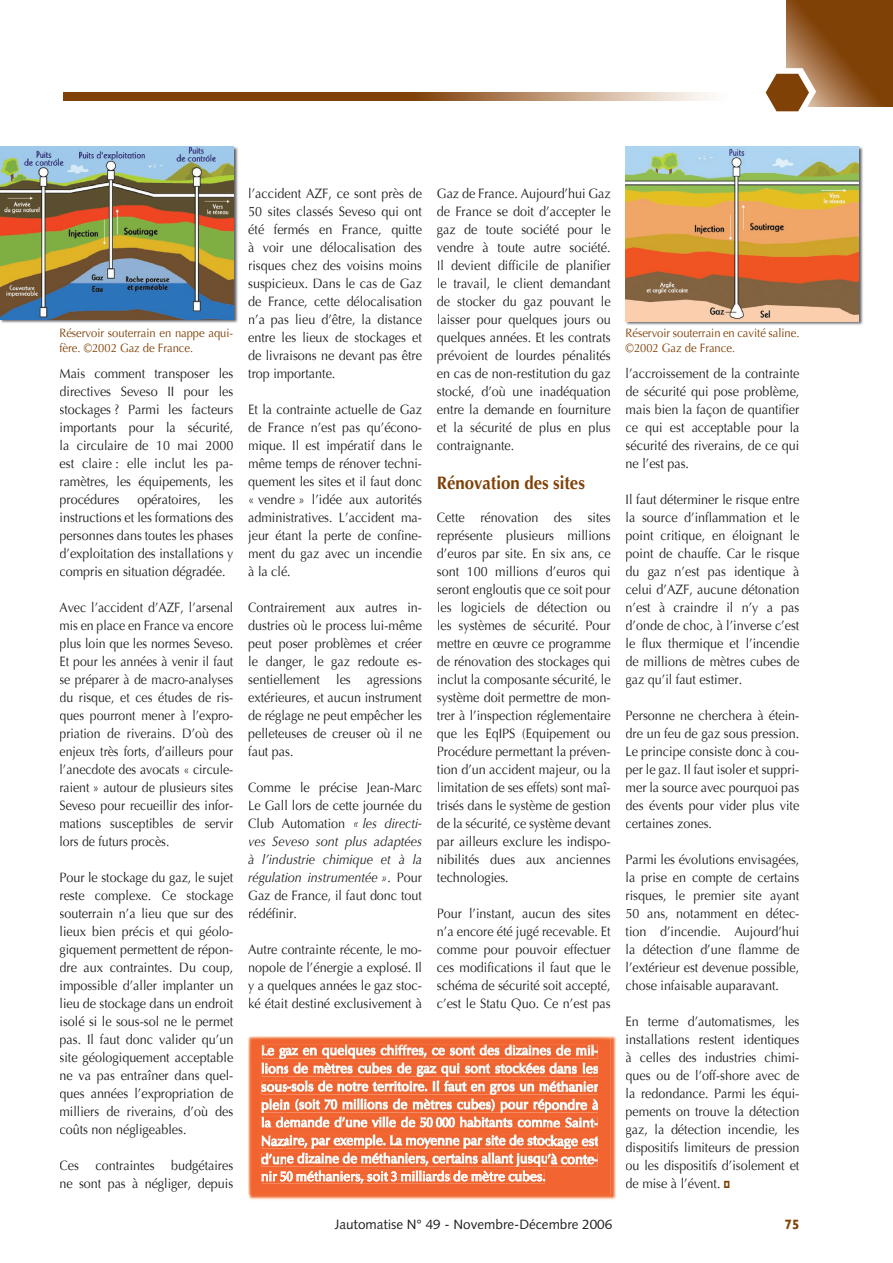
<style>
.page{position:relative;width:893px;height:1263px;background:#fff}
.page>*{position:absolute;margin:0;border:0;box-sizing:border-box;transform-origin:0 0}
.t1{font:700 18px "Optima";color:#7f4106;scale:.93 1}
.t2{font:13.5px/18px "Optima";color:#231f20;text-align:justify;scale:.93 1}
.t3{font:13.5px/18px "Optima";color:#231f20;text-align:justify;scale:.91 1}
.t4{font:13.5px "Syntax";color:#231f20}
.t5{font:700 13.5px "Gill Sans";color:#7f4106}
.t6{font:12px/14.4px "Optima";color:#7f4106;scale:.93 1}
.s1{font-style:italic}
</style>
<div class="page">
<svg style="left:64px;top:92px;width:644px;height:9px;background:#9d6c3e"></svg>
<svg style="left:787px;top:0;width:106px;height:106px;background:#8b511c"></svg>
<img style="left:248px;top:1036px;width:368px;height:164px">
<img style="left:248px;top:1036px;width:363px;height:159px">
<img style="left:262px;top:1170px;width:283px;height:14px">
<img style="left:542px;top:1171px;width:3px;height:4px">
<img style="left:277px;top:1171px;width:265px;height:7px">
<img style="left:437px;top:1171px;width:93px;height:3px">
<img style="left:296px;top:1174px;width:246px;height:4px">
<img style="left:263px;top:1178px;width:282px;height:5px">
<img style="left:0;top:146px;width:238px;height:177px">
<img style="left:0;top:147px;width:233px;height:172px">
<img style="left:625px;top:146px;width:238px;height:179px">
<img style="left:626px;top:147px;width:233px;height:174px">
<img style="left:262px;top:1044px;width:336px;height:33px">
<svg style="left:786px;top:67px;width:30px;height:40px"></svg>
<p class="t6" style="left:60px;top:326px;width:188px">Réservoir souterrain en nappe aqui&shy;fère. ©2002 Gaz de France.</p>
<p class="t2" style="left:60px;top:365px;width:188px">Mais comment transposer les directives Seveso II pour les stockages ? Parmi les facteurs importants pour la sécurité, la circulaire de 10 mai 2000 est claire : elle inclut les pa&shy;ramètres, les équipements, les procédures</p>
<p class="t2" style="left:60px;top:491px;width:188px;text-indent:159px">les instructions et les formations des personnes dans toutes les phases d’exploitation des installations y compris en situation dégradée.</p>
<p class="t3" style="left:60px;top:599px;width:192px">Avec l’accident d’AZF, l’arsenal mis en place en France va encore plus loin que les normes Seveso.<br>Et pour les années à venir il faut se préparer à de macro-analyses du risque, et ces études de ris&shy;ques pourront mener à l’expro&shy;priation de riverains. D’où des enjeux très forts, d’ailleurs pour l’anecdote des avocats « circule&shy;raient » autour de plusieurs sites Seveso pour recueillir des infor&shy;mations susceptibles de servir lors de futurs procès.</p>
<p class="t2" style="left:60px;top:869px;width:188px">Pour le stockage du gaz, le sujet reste complexe. Ce stockage souterrain n’a lieu que sur des lieux bien précis et qui géolo&shy;giquement permettent de répon&shy;dre aux contraintes. Du coup, impossible d’aller implanter un lieu de stockage dans un endroit isolé si le sous-sol ne le permet pas. Il faut donc valider qu’un site géologiquement acceptable ne va pas entraîner dans quel&shy;ques années l’expropriation de milliers de riverains, d’où des coûts non négligeables.</p>
<p class="t2" style="left:60px;top:1157px;width:188px">Ces contraintes budgétaires ne sont pas à négliger, depuis</p>
<p class="t2" style="left:137px;top:491px;width:70px">opératoires,</p>
<p class="t2" style="left:248px;top:185px;width:188px">l’accident AZF, ce sont près de 50 sites classés Seveso qui ont été fermés en France, quitte à voir une délocalisation des risques chez des voisins moins suspicieux. Dans le cas de Gaz de France, cette délocalisation n’a pas lieu d’être, la distance entre les lieux de stockages et de livraisons ne devant pas être trop importante.</p>
<p class="t2" style="left:248px;top:401px;width:188px">Et la contrainte actuelle de Gaz de France n’est pas qu’écono&shy;mique. Il est impératif dans le même temps de rénover techni&shy;quement les sites et il faut donc « vendre » l’idée aux autorités administratives. L’accident ma&shy;jeur étant la perte de confine&shy;ment du gaz avec un incendie à la clé.</p>
<p class="t2" style="left:248px;top:599px;width:188px">Contrairement aux autres in&shy;dustries où le process lui-même peut poser problèmes et créer le danger, le gaz redoute es&shy;sentiellement les agressions extérieures, et aucun instrument de réglage ne peut empêcher les pelleteuses de creuser où il ne faut pas.</p>
<p class="t2" style="left:248px;top:779px;width:188px">Comme le précise Jean-Marc Le Gall lors de cette journée du Club Automation <span class="s1">« les directi&shy;ves Seveso sont plus adaptées à l’industrie chimique et à la régulation instrumentée »</span>. Pour Gaz de France, il faut donc tout rédéfinir.</p>
<p class="t2" style="left:248px;top:941px;width:188px">Autre contrainte récente, le mo&shy;nopole de l’énergie a explosé. Il y a quelques années le gaz stoc&shy;ké était destiné exclusivement à</p>
<p class="t2" style="left:437px;top:185px;width:188px">Gaz de France. Aujourd’hui Gaz de France se doit d’accepter le gaz de toute société pour le vendre à toute autre société.<br>Il devient difficile de planifier le travail, le client demandant de stocker du gaz pouvant le laisser pour quelques jours ou quelques années. Et les contrats prévoient de lourdes pénalités en cas de non-restitution du gaz stocké, d’où une inadéquation entre la demande en fourniture et la sécurité de plus en plus contraignante.</p>
<h1 class="t1" style="left:437px;top:472px;width:161px">Rénovation des sites</h1>
<p class="t2" style="left:437px;top:509px;width:188px">Cette rénovation des sites représente plusieurs millions d’euros par site. En six ans, ce sont 100 millions d’euros qui seront engloutis que ce soit pour les logiciels de détection ou les systèmes de sécurité. Pour mettre en œuvre ce programme de rénovation des stockages qui inclut la composante sécurité, le système doit permettre de mon&shy;trer à l’inspection réglementaire que les EqIPS (Equipement ou Procédure permettant la préven&shy;tion d’un accident majeur, ou la limitation de ses effets) sont maî&shy;trisés dans le système de gestion de la sécurité, ce système devant par ailleurs exclure les indispo&shy;nibilités dues aux anciennes technologies.</p>
<p class="t2" style="left:437px;top:905px;width:188px">Pour l’instant, aucun des sites n’a encore été jugé recevable. Et comme pour pouvoir effectuer ces modifications il faut que le schéma de sécurité soit accepté, c’est le Statu Quo. Ce n’est pas</p>
<p class="t6" style="left:626px;top:326px;width:188px">Réservoir souterrain en cavité saline. ©2002 Gaz de France.</p>
<p class="t2" style="left:626px;top:365px;width:188px">l’accroissement de la contrainte de sécurité qui pose problème, mais bien la façon de quantifier ce qui est acceptable pour la sécurité des riverains, de ce qui ne l’est pas.</p>
<p class="t2" style="left:626px;top:491px;width:188px">Il faut déterminer le risque entre la source d’inflammation et le point critique, en éloignant le point de chauffe. Car le risque du gaz n’est pas identique à celui d’AZF, aucune détonation n’est à craindre il n’y a pas d’onde de choc, à l’inverse c’est le flux thermique et l’incendie de millions de mètres cubes de gaz qu’il faut estimer.</p>
<p class="t2" style="left:626px;top:707px;width:188px">Personne ne cherchera à étein&shy;dre un feu de gaz sous pression.<br>Le principe consiste donc à cou&shy;per le gaz. Il faut isoler et suppri&shy;mer la source avec pourquoi pas des évents pour vider plus vite certaines zones.</p>
<p class="t2" style="left:626px;top:851px;width:188px">Parmi les évolutions envisagées, la prise en compte de certains risques, le premier site ayant 50 ans, notamment en détec&shy;tion d’incendie. Aujourd’hui la détection d’une flamme de l’extérieur est devenue possible, chose infaisable auparavant.</p>
<p class="t2" style="left:626px;top:1013px;width:188px">En terme d’automatismes, les installations restent identiques à celles des industries chimi&shy;ques ou de l’off-shore avec de la redondance. Parmi les équi&shy;pements on trouve la détection gaz, la détection incendie, les dispositifs limiteurs de pression ou les dispositifs d’isolement et de mise à l’évent.</p>
<p class="t4" style="left:335px;top:1216px;width:279px">Jautomatise N° 49 - Novembre-Décembre 2006</p>
<p class="t5" style="left:784px;top:1216px;width:16px">75</p>
</div>
